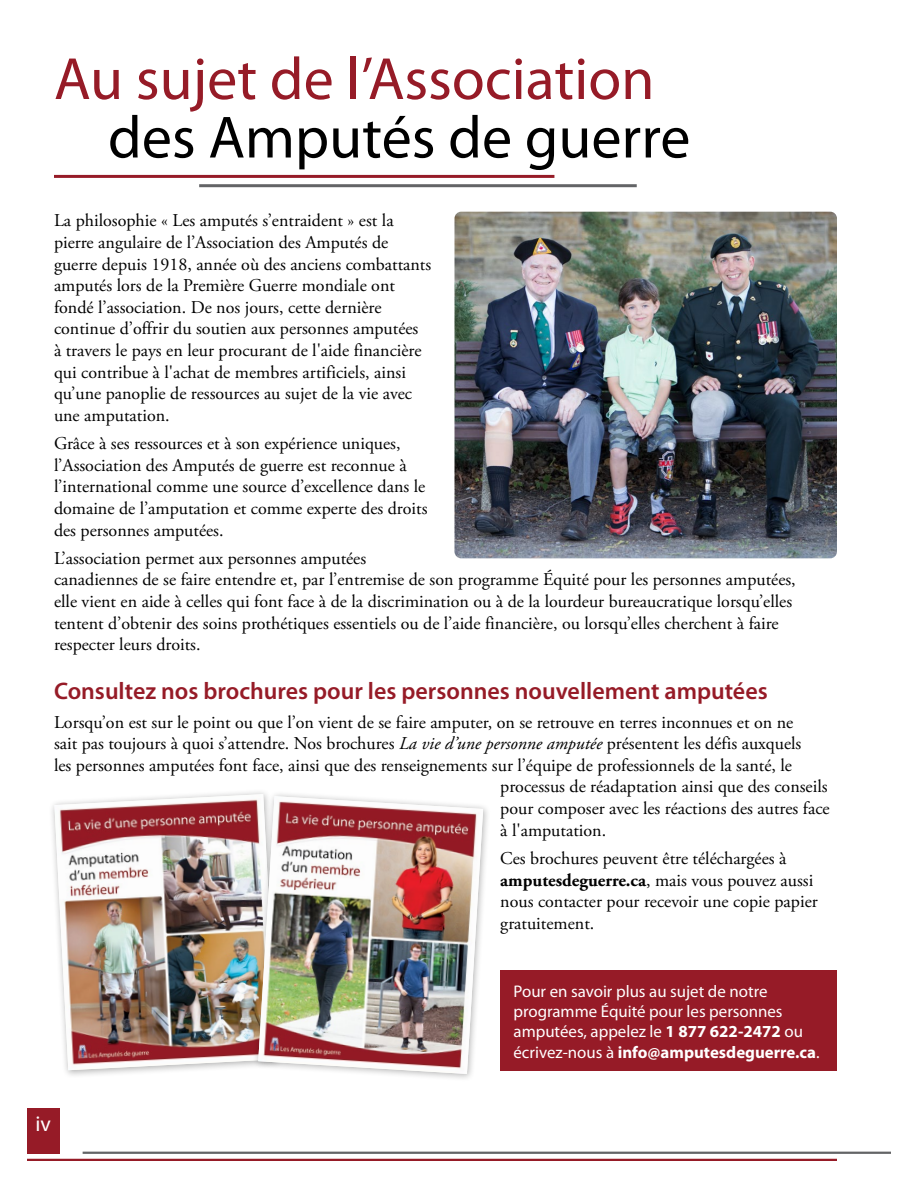
<style>
.page{position:relative;width:918px;height:1188px;background:#fff}
.page>*{position:absolute;margin:0;border:0;box-sizing:border-box;transform-origin:0 0}
.t1{font:60px "Myriad Pro";color:#961b27}
.t2{font:60px "Myriad Pro";color:#000}
.t3{font:600 24px "Myriad Pro";color:#961b27}
.t4{font:21.6px "Myriad Pro";color:#fff}
.t5{font:18px/21.6px "Adobe Garamond Pro";color:#000}
.t6{font:16.8px/20.2px "Myriad Pro";color:#fff}
.s1{font-style:italic}
.s2{font-weight:700}
</style>
<div class="page">
<hr style="left:54px;top:175px;width:500px;height:3px;background:#961b27">
<hr style="left:199px;top:184px;width:438px;height:3px;background:#636466">
<div style="left:27px;top:1108px;width:32px;height:46px;background:#961b27"></div>
<hr style="left:27px;top:1159px;width:810px;height:2px;background:#961b27">
<hr style="left:83px;top:1152px;width:808px;height:2px;background:#636466">
<img style="left:454px;top:212px;width:383px;height:346px">
<div style="left:49px;top:788px;width:236px;height:290px;background:#000;opacity:.3"></div>
<img style="left:54px;top:794px;width:198px;height:276px">
<div style="left:252px;top:790px;width:240px;height:292px;background:#000;opacity:.3"></div>
<img style="left:258px;top:796px;width:225px;height:278px">
<div style="left:500px;top:971px;width:337px;height:100px;background:#961b27"></div>
<h1 class="t1" style="left:54px;top:42px;width:602px">Au sujet de l’Association</h1>
<h1 class="t2" style="left:108px;top:100px;width:584px">des Amputés de guerre</h1>
<p class="t5" style="left:54px;top:210px;width:379px">La philosophie « Les amputés s’entraident » est la pierre angulaire de l’Association des Amputés de guerre depuis 1918, année où des anciens combattants amputés lors de la Première Guerre mondiale ont fondé l’association. De nos jours, cette dernière continue d’offrir du soutien aux personnes amputées<br>à travers le pays en leur procurant de l'aide financière qui contribue à l'achat de membres artificiels, ainsi qu’une panoplie de ressources au sujet de la vie avec une amputation.</p>
<p class="t5" style="left:54px;top:433px;width:375px">Grâce à ses ressources et à son expérience uniques, l’Association des Amputés de guerre est reconnue à l’international comme une source d’excellence dans le domaine de l’amputation et comme experte des droits des personnes amputées.</p>
<p class="t5" style="left:54px;top:548px;width:743px">L’association permet aux personnes amputées<br>canadiennes de se faire entendre et, par l’entremise de son programme Équité pour les personnes amputées, elle vient en aide à celles qui font face à de la discrimination ou à de la lourdeur bureaucratique lorsqu’elles tentent d’obtenir des soins prothétiques essentiels ou de l’aide financière, ou lorsqu’elles cherchent à faire respecter leurs droits.</p>
<h2 class="t3" style="left:54px;top:676px;width:715px">Consultez nos brochures pour les personnes nouvellement amputées</h2>
<p class="t5" style="left:54px;top:712px;width:741px">Lorsqu’on est sur le point ou que l’on vient de se faire amputer, on se retrouve en terres inconnues et on ne</p>
<p class="t5" style="left:54px;top:733px;width:749px">sait pas toujours à quoi s’attendre. Nos brochures <span class="s1">La vie d’une personne amputée</span> présentent les défis auxquels</p>
<p class="t5" style="left:54px;top:755px;width:740px">les personnes amputées font face, ainsi que des renseignements sur l’équipe de professionnels de la santé, le</p>
<p class="t5" style="left:500px;top:777px;width:329px">processus de réadaptation ainsi que des conseils</p>
<p class="t5" style="left:500px;top:798px;width:331px">pour composer avec les réactions des autres face</p>
<p class="t5" style="left:500px;top:820px;width:107px">à l'amputation.</p>
<p class="t5" style="left:500px;top:848px;width:319px">Ces brochures peuvent être téléchargées à <span class="s2">amputesdeguerre.ca</span>, mais vous pouvez aussi nous contacter pour recevoir une copie papier gratuitement.</p>
<p class="t4" style="left:35px;top:1110px;width:17px">iv</p>
<p class="t6" style="left:514px;top:981px;width:308px">Pour en savoir plus au sujet de notre programme Équité pour les personnes amputées, appelez le <span class="s2">1 877 622-2472</span> ou écrivez-nous à <span class="s2">info@amputesdeguerre.ca</span>.</p>
</div>
